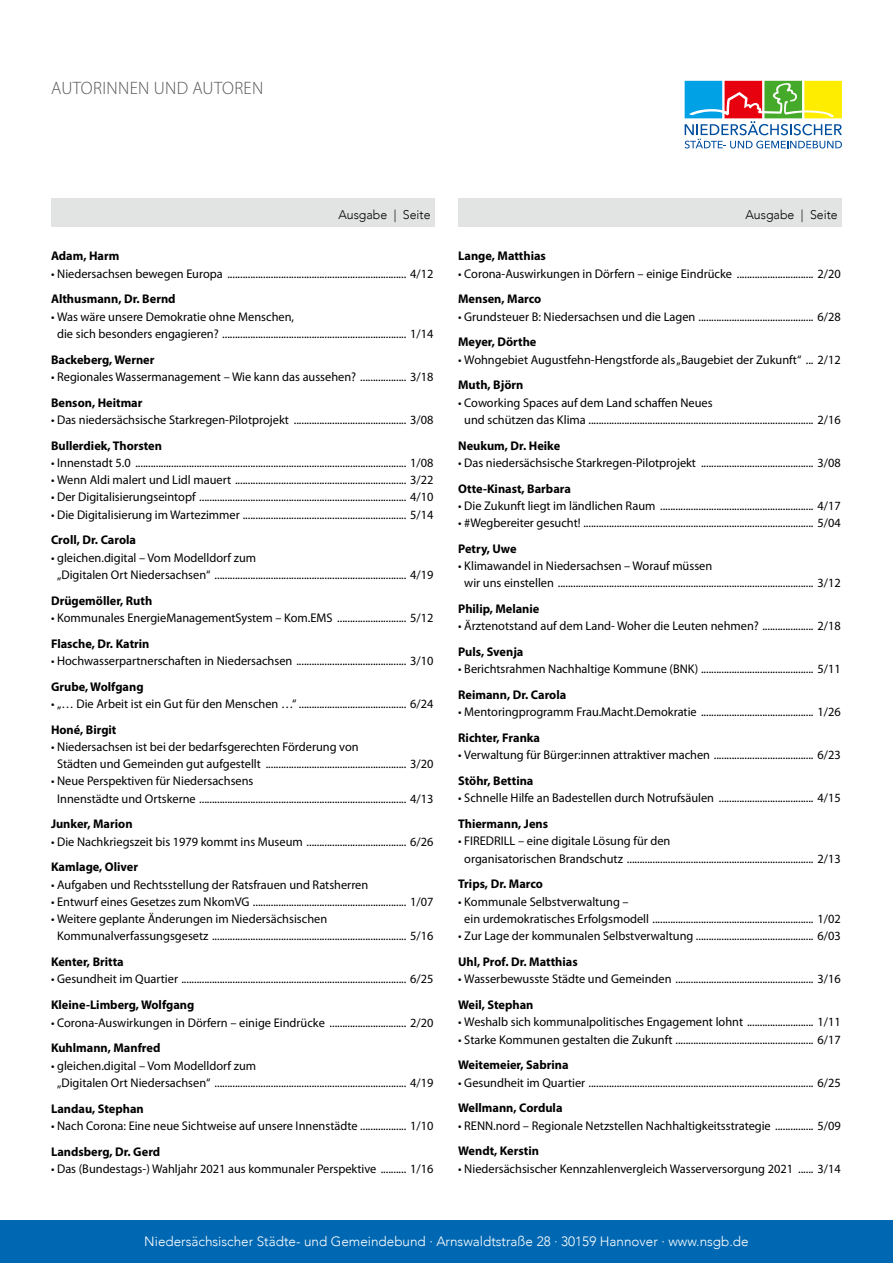
<style>
.page{position:relative;width:893px;height:1263px;background:#fff}
.page>*{position:absolute;margin:0;border:0;box-sizing:border-box;transform-origin:0 0}
.t1{font:300 18px "Myriad Pro";letter-spacing:.02em;color:#555756}
.t2{font:300 13.5px "Avenir";color:#fff}
.t3{font:12.6px/17.2px "Myriad Pro";color:#000}
.t4{font:700 12.6px "Myriad Pro";color:#000}
.t5{font:300 12.6px "Avenir";color:#000}
</style>
<div class="page">
<div style="left:0;top:1220px;width:893px;height:43px;background:#0068b2"></div>
<div style="left:458px;top:198px;width:384px;height:29px;background:#e2e3e3"></div>
<div style="left:51px;top:198px;width:384px;height:29px;background:#e2e3e3"></div>
<svg style="left:685px;top:81px;width:157px;height:67px"></svg>
<h1 class="t1" style="left:51px;top:78px;width:214px">AUTORINNEN UND AUTOREN</h1>
<p class="t5" style="left:338px;top:207px;width:94px">Ausgabe | Seite</p>
<p class="t5" style="left:745px;top:207px;width:94px">Ausgabe | Seite</p>
<p class="t4" style="left:51px;top:249px;width:70px">Adam, Harm</p>
<p class="t3" style="left:51px;top:265px;width:384px">• Niedersachsen bewegen Europa ...................................................................... 4/12</p>
<p class="t4" style="left:51px;top:292px;width:126px">Althusmann, Dr. Bernd</p>
<p class="t3" style="left:57px;top:308px;width:378px;text-indent:-6px">• Was wäre unsere Demokratie ohne Menschen,<br>die sich besonders engagieren? ........................................................................ 1/14</p>
<p class="t4" style="left:51px;top:352px;width:105px">Backeberg, Werner</p>
<p class="t3" style="left:51px;top:368px;width:384px">• Regionales Wassermanagement – Wie kann das aussehen? .................. 3/18</p>
<p class="t4" style="left:51px;top:395px;width:93px">Benson, Heitmar</p>
<p class="t3" style="left:51px;top:411px;width:384px">• Das niedersächsische Starkregen-Pilotprojekt ............................................ 3/08</p>
<p class="t4" style="left:51px;top:438px;width:113px">Bullerdiek, Thorsten</p>
<p class="t3" style="left:51px;top:454px;width:384px">• Innenstadt 5.0 .......................................................................................................... 1/08</p>
<p class="t3" style="left:51px;top:471px;width:384px">• Wenn Aldi malert und Lidl mauert ................................................................... 3/22</p>
<p class="t3" style="left:51px;top:489px;width:384px">• Der Digitalisierungseintopf ................................................................................. 4/10</p>
<p class="t3" style="left:51px;top:506px;width:384px">• Die Digitalisierung im Wartezimmer ................................................................ 5/14</p>
<p class="t4" style="left:51px;top:533px;width:87px">Croll, Dr. Carola</p>
<p class="t3" style="left:57px;top:549px;width:378px;text-indent:-6px">• gleichen.digital – Vom Modelldorf zum<br>„Digitalen Ort Niedersachsen“ ........................................................................... 4/19</p>
<p class="t4" style="left:51px;top:593px;width:103px">Drügemöller, Ruth</p>
<p class="t3" style="left:51px;top:609px;width:384px">• Kommunales EnergieManagementSystem – Kom.EMS ........................... 5/12</p>
<p class="t4" style="left:51px;top:636px;width:100px">Flasche, Dr. Katrin</p>
<p class="t3" style="left:51px;top:652px;width:384px">• Hochwasserpartnerschaften in Niedersachsen ........................................... 3/10</p>
<p class="t4" style="left:51px;top:679px;width:94px">Grube, Wolfgang</p>
<p class="t3" style="left:51px;top:695px;width:384px">• „… Die Arbeit ist ein Gut für den Menschen …“ .......................................... 6/24</p>
<p class="t4" style="left:51px;top:722px;width:67px">Honé, Birgit</p>
<p class="t3" style="left:57px;top:738px;width:378px;text-indent:-6px">• Niedersachsen ist bei der bedarfsgerechten Förderung von<br>Städten und Gemeinden gut aufgestellt ....................................................... 3/20</p>
<p class="t3" style="left:57px;top:773px;width:378px;text-indent:-6px">• Neue Perspektiven für Niedersachsens<br>Innenstädte und Ortskerne ................................................................................. 4/13</p>
<p class="t4" style="left:51px;top:817px;width:83px">Junker, Marion</p>
<p class="t3" style="left:51px;top:833px;width:384px">• Die Nachkriegszeit bis 1979 kommt ins Museum ....................................... 6/26</p>
<p class="t4" style="left:51px;top:860px;width:89px">Kamlage, Oliver</p>
<p class="t3" style="left:51px;top:876px;width:319px">• Aufgaben und Rechtsstellung der Ratsfrauen und Ratsherren</p>
<p class="t3" style="left:51px;top:893px;width:384px">• Entwurf eines Gesetzes zum NkomVG ............................................................ 1/07</p>
<p class="t3" style="left:57px;top:911px;width:378px;text-indent:-6px">• Weitere geplante Änderungen im Niedersächsischen<br>Kommunalverfassungsgesetz ............................................................................ 5/16</p>
<p class="t4" style="left:51px;top:955px;width:74px">Kenter, Britta</p>
<p class="t3" style="left:51px;top:971px;width:384px">• Gesundheit im Quartier ........................................................................................ 6/25</p>
<p class="t4" style="left:51px;top:998px;width:145px">Kleine-Limberg, Wolfgang</p>
<p class="t3" style="left:51px;top:1014px;width:384px">• Corona-Auswirkungen in Dörfern – einige Eindrücke .............................. 2/20</p>
<p class="t4" style="left:51px;top:1041px;width:111px">Kuhlmann, Manfred</p>
<p class="t3" style="left:57px;top:1057px;width:378px;text-indent:-6px">• gleichen.digital – Vom Modelldorf zum<br>„Digitalen Ort Niedersachsen“ ........................................................................... 4/19</p>
<p class="t4" style="left:51px;top:1101px;width:94px">Landau, Stephan</p>
<p class="t3" style="left:51px;top:1117px;width:384px">• Nach Corona: Eine neue Sichtweise auf unsere Innenstädte .................. 1/10</p>
<p class="t4" style="left:51px;top:1144px;width:111px">Landsberg, Dr. Gerd</p>
<p class="t3" style="left:51px;top:1160px;width:384px">• Das (Bundestags-) Wahljahr 2021 aus kommunaler Perspektive .......... 1/16</p>
<p class="t4" style="left:458px;top:249px;width:89px">Lange, Matthias</p>
<p class="t3" style="left:458px;top:265px;width:384px">• Corona-Auswirkungen in Dörfern – einige Eindrücke .............................. 2/20</p>
<p class="t4" style="left:458px;top:292px;width:85px">Mensen, Marco</p>
<p class="t3" style="left:458px;top:308px;width:384px">• Grundsteuer B: Niedersachsen und die Lagen ............................................. 6/28</p>
<p class="t4" style="left:458px;top:335px;width:80px">Meyer, Dörthe</p>
<p class="t3" style="left:458px;top:351px;width:384px">• Wohngebiet Augustfehn-Hengstforde als „Baugebiet der Zukunft“ ... 2/12</p>
<p class="t4" style="left:458px;top:378px;width:67px">Muth, Björn</p>
<p class="t3" style="left:464px;top:394px;width:378px;text-indent:-6px">• Coworking Spaces auf dem Land schaffen Neues<br>und schützen das Klima ........................................................................................ 2/16</p>
<p class="t4" style="left:458px;top:438px;width:104px">Neukum, Dr. Heike</p>
<p class="t3" style="left:458px;top:454px;width:384px">• Das niedersächsische Starkregen-Pilotprojekt ............................................ 3/08</p>
<p class="t4" style="left:458px;top:481px;width:114px">Otte-Kinast, Barbara</p>
<p class="t3" style="left:458px;top:497px;width:384px">• Die Zukunft liegt im ländlichen Raum ............................................................ 4/17</p>
<p class="t3" style="left:458px;top:514px;width:384px">• #Wegbereiter gesucht! .......................................................................................... 5/04</p>
<p class="t4" style="left:458px;top:542px;width:60px">Petry, Uwe</p>
<p class="t3" style="left:464px;top:557px;width:378px;text-indent:-6px">• Klimawandel in Niedersachsen – Worauf müssen<br>wir uns einstellen .................................................................................................... 3/12</p>
<p class="t4" style="left:458px;top:602px;width:83px">Philip, Melanie</p>
<p class="t3" style="left:458px;top:618px;width:384px">• Ärztenotstand auf dem Land- Woher die Leuten nehmen? .................... 2/18</p>
<p class="t4" style="left:458px;top:645px;width:67px">Puls, Svenja</p>
<p class="t3" style="left:458px;top:661px;width:384px">• Berichtsrahmen Nachhaltige Kommune (BNK) ............................................ 5/11</p>
<p class="t4" style="left:458px;top:688px;width:110px">Reimann, Dr. Carola</p>
<p class="t3" style="left:458px;top:704px;width:384px">• Mentoringprogramm Frau.Macht.Demokratie ............................................ 1/26</p>
<p class="t4" style="left:458px;top:731px;width:83px">Richter, Franka</p>
<p class="t3" style="left:458px;top:747px;width:384px">• Verwaltung für Bürger:innen attraktiver machen ....................................... 6/23</p>
<p class="t4" style="left:458px;top:774px;width:77px">Stöhr, Bettina</p>
<p class="t3" style="left:458px;top:790px;width:384px">• Schnelle Hilfe an Badestellen durch Notrufsäulen ..................................... 4/15</p>
<p class="t4" style="left:458px;top:817px;width:91px">Thiermann, Jens</p>
<p class="t3" style="left:464px;top:833px;width:378px;text-indent:-6px">• FIREDRILL – eine digitale Lösung für den<br>organisatorischen Brandschutz ......................................................................... 2/13</p>
<p class="t4" style="left:458px;top:877px;width:86px">Trips, Dr. Marco</p>
<p class="t3" style="left:464px;top:893px;width:378px;text-indent:-6px">• Kommunale Selbstverwaltung –<br>ein urdemokratisches Erfolgsmodell ............................................................... 1/02</p>
<p class="t3" style="left:458px;top:928px;width:384px">• Zur Lage der kommunalen Selbstverwaltung .............................................. 6/03</p>
<p class="t4" style="left:458px;top:955px;width:121px">Uhl, Prof. Dr. Matthias</p>
<p class="t3" style="left:458px;top:971px;width:384px">• Wasserbewusste Städte und Gemeinden ...................................................... 3/16</p>
<p class="t4" style="left:458px;top:998px;width:77px">Weil, Stephan</p>
<p class="t3" style="left:458px;top:1014px;width:384px">• Weshalb sich kommunalpolitisches Engagement lohnt .......................... 1/11</p>
<p class="t3" style="left:458px;top:1031px;width:384px">• Starke Kommunen gestalten die Zukunft ...................................................... 6/17</p>
<p class="t4" style="left:458px;top:1058px;width:112px">Weitemeier, Sabrina</p>
<p class="t3" style="left:458px;top:1074px;width:384px">• Gesundheit im Quartier ........................................................................................ 6/25</p>
<p class="t4" style="left:458px;top:1101px;width:106px">Wellmann, Cordula</p>
<p class="t3" style="left:458px;top:1117px;width:384px">• RENN.nord – Regionale Netzstellen Nachhaltigkeitsstrategie ............... 5/09</p>
<p class="t4" style="left:458px;top:1144px;width:82px">Wendt, Kerstin</p>
<p class="t3" style="left:458px;top:1160px;width:384px">• Niedersächsischer Kennzahlenvergleich Wasserversorgung 2021 ...... 3/14</p>
<p class="t2" style="left:144px;top:1233px;width:606px">Niedersächsischer Städte- und Gemeindebund · Arnswaldtstraße 28 · 30159 Hannover · www.nsgb.de</p>
</div>
